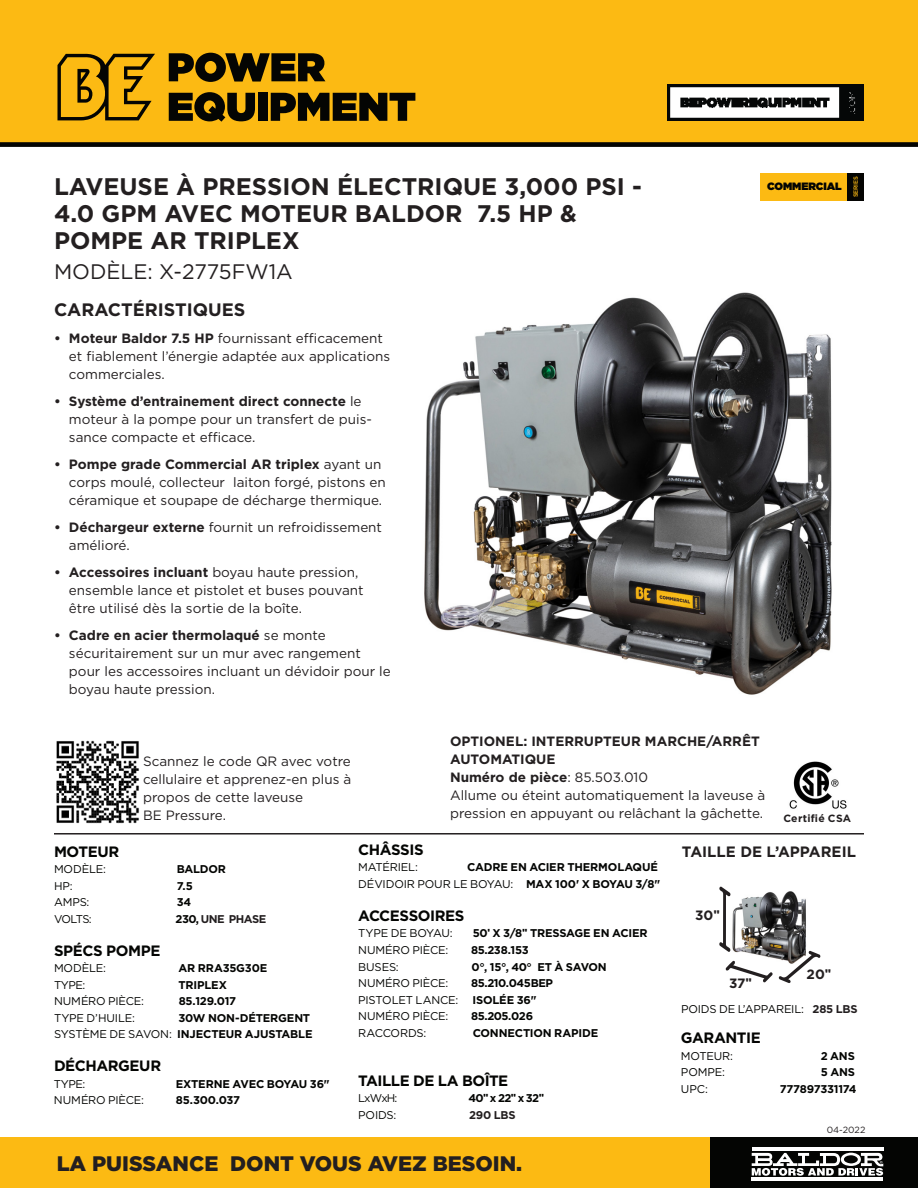
<style>
.page{position:relative;width:918px;height:1188px;background:#fff}
.page>*{position:absolute;margin:0;border:0;box-sizing:border-box;transform-origin:0 0}
.t1{font:700 24px/27px "Gotham";color:#231f20}
.t2{font:900 21px "Gotham";color:#231f20}
.t3{font:21px "Gotham";color:#231f20}
.t4{font:700 18px "Gotham";color:#231f20}
.t5{font:700 15px "Gotham";letter-spacing:-.03em;color:#040503}
.t6{font:700 15px "Gotham";color:#231f20}
.t7{font:13.5px/18px "Gotham";color:#231f20}
.t8{font:700 13.5px "Gotham";color:#231f20}
.t9{font:700 11.25px/16.5px "Gotham";letter-spacing:-.02em;color:#040503;text-align:right}
.t10{font:11.25px "Gotham";letter-spacing:-.015em;color:#040503}
.t11{font:700 11.25px "Gotham";letter-spacing:-.045em;color:#231f20}
.t12{font:700 11.25px "Gotham";letter-spacing:-.04em;color:#040503}
.t13{font:900 10.65px "Gotham";letter-spacing:-.01em;color:#040503}
.t14{font:700 10.5px "Gotham";letter-spacing:.025em;color:#231f20}
.t15{font:9px "Gotham";color:#231f20}
.t16{font:500 6px "Gotham";letter-spacing:-.04em;color:#fcba13}
.s1{font-weight:700}
.s2{color:#040503}
.s3{font-weight:400}
.s4{font-family:"Arial"}
.s5{font-weight:700;color:#231f20}
</style>
<div class="page">
<img style="left:732px;top:891px;width:75px;height:70px">
<svg style="left:719px;top:886px;width:12px;height:66px"></svg>
<svg style="left:726px;top:961px;width:47px;height:22px"></svg>
<svg style="left:779px;top:951px;width:41px;height:32px"></svg>
<div style="left:0;top:0;width:918px;height:144px;background:#fcba13"></div>
<div style="left:0;top:1138px;width:710px;height:50px;background:#fcba13"></div>
<div style="left:710px;top:1138px;width:208px;height:50px;background:#040503"></div>
<svg style="left:57px;top:53px;width:98px;height:67px"></svg>
<svg style="left:169px;top:53px;width:156px;height:29px"></svg>
<svg style="left:169px;top:92px;width:86px;height:30px"></svg>
<div style="left:258px;top:93px;width:9px;height:28px;background:#040503"></div>
<svg style="left:271px;top:93px;width:144px;height:28px"></svg>
<div style="left:0;top:142px;width:918px;height:5px;background:#040503"></div>
<hr style="left:54px;top:833px;width:810px;height:2px;background:#231f20">
<img style="left:789px;top:762px;width:58px;height:47px">
<hr style="left:752px;top:1148px;width:132px;height:3px;background:#fff">
<hr style="left:752px;top:1177px;width:132px;height:4px;background:#fff">
<svg style="left:752px;top:1153px;width:131px;height:23px"></svg>
<img style="left:424px;top:292px;width:408px;height:403px">
<img style="left:56px;top:740px;width:83px;height:84px">
<div style="left:760px;top:173px;width:104px;height:27px;background:#fcba13"></div>
<div style="left:848px;top:173px;width:16px;height:27px;background:#040503"></div>
<h1 class="t1" style="left:54px;top:173px;width:590px">LAVEUSE À PRESSION ÉLECTRIQUE 3,000 PSI -<br>4.0 GPM AVEC MOTEUR BALDOR 7.5 HP &amp;<br>POMPE AR TRIPLEX</h1>
<h2 class="t3" style="left:54px;top:258px;width:240px">MODÈLE: X-2775FW1A</h2>
<h3 class="t4" style="left:54px;top:297px;width:193px">CARACTÉRISTIQUES</h3>
<p class="t7" style="left:69px;top:329px;width:323px;text-indent:-15px"><span class="s1">• Moteur Baldor 7.5 HP</span> fournissant efficacement et fiablement l’énergie adaptée aux applications commerciales.</p>
<p class="t7" style="left:69px;top:392px;width:304px;text-indent:-15px"><span class="s1">• Système d’entrainement direct connecte</span> le moteur à la pompe pour un transfert de puis&shy;sance compacte et efficace.</p>
<p class="t7" style="left:69px;top:455px;width:318px;text-indent:-15px"><span class="s1">• Pompe grade Commercial AR triplex</span> ayant un corps moulé, collecteur laiton forgé, pistons en céramique et soupape de décharge thermique.</p>
<p class="t7" style="left:69px;top:518px;width:315px;text-indent:-15px"><span class="s1">• Déchargeur externe</span> fournit un refroidissement amélioré.</p>
<p class="t7" style="left:69px;top:563px;width:296px;text-indent:-15px"><span class="s1">• Accessoires incluant</span> boyau haute pression, ensemble lance et pistolet et buses pouvant être utilisé dès la sortie de la boîte.</p>
<p class="t7" style="left:69px;top:625px;width:323px;text-indent:-15px"><span class="s1">• Cadre en acier thermolaqué</span> se monte sécuritairement sur un mur avec rangement pour les accessoires incluant un dévidoir pour le boyau haute pression.</p>
<p class="t13" style="left:767px;top:179px;width:76px">COMMERCIAL</p>
<p class="t16" style="left:852px;top:197px;width:22px;rotate:-90deg">SERIES</p>
<p class="t7" style="left:143px;top:752px;width:210px">Scannez le code QR avec votre cellulaire et apprenez-en plus à propos de cette laveuse<br>BE Pressure.</p>
<p class="t5" style="left:54px;top:841px;width:67px">MOTEUR</p>
<p class="t10" style="left:54px;top:862px;width:53px">MODÈLE:</p>
<p class="t9" style="left:177px;top:861px;width:51px">BALDOR</p>
<p class="t10" style="left:54px;top:878px;width:20px">HP:</p>
<p class="t9" style="left:177px;top:877px;width:18px">7.5</p>
<p class="t10" style="left:54px;top:895px;width:37px">AMPS:</p>
<p class="t9" style="left:177px;top:894px;width:16px">34</p>
<p class="t10" style="left:54px;top:911px;width:39px">VOLTS:</p>
<p class="t11" style="left:176px;top:911px;width:92px"><span class="s2">230,</span> UNE PHASE</p>
<p class="t5" style="left:54px;top:940px;width:108px">SPÉCS POMPE</p>
<p class="t10" style="left:54px;top:961px;width:53px">MODÈLE:</p>
<p class="t9" style="left:179px;top:960px;width:90px">AR RRA35G30E</p>
<p class="t10" style="left:54px;top:977px;width:33px">TYPE:</p>
<p class="t9" style="left:179px;top:976px;width:50px">TRIPLEX</p>
<p class="t10" style="left:54px;top:994px;width:92px">NUMÉRO PIÈCE:</p>
<p class="t9" style="left:179px;top:993px;width:59px">85.129.017</p>
<p class="t10" style="left:54px;top:1010px;width:83px">TYPE D’HUILE:</p>
<p class="t9" style="left:54px;top:1009px;width:260px">30W NON-DÉTERGENT<br><span class="s3">SYSTÈME DE SAVON:</span> INJECTEUR AJUSTABLE</p>
<p class="t5" style="left:54px;top:1056px;width:109px">DÉCHARGEUR</p>
<p class="t10" style="left:54px;top:1076px;width:33px">TYPE:</p>
<p class="t9" style="left:176px;top:1075px;width:156px">EXTERNE AVEC BOYAU 36"</p>
<p class="t10" style="left:54px;top:1093px;width:92px">NUMÉRO PIÈCE:</p>
<p class="t9" style="left:176px;top:1092px;width:66px">85.300.037</p>
<p class="t7" style="left:450px;top:732px;width:317px"><span class="s1">OPTIONEL: INTERRUPTEUR MARCHE/ARRÊT AUTOMATIQUE<br>Numéro de pièce</span>: 85.503.010<br>Allume ou éteint automatiquement la laveuse à pression en appuyant ou relâchant la gâchette.</p>
<p class="t14" style="left:783px;top:811px;width:69px">Certifié CSA</p>
<p class="t5" style="left:358px;top:840px;width:67px">CHÂSSIS</p>
<p class="t10" style="left:358px;top:860px;width:61px">MATÉRIEL:</p>
<p class="t9" style="left:358px;top:859px;width:304px">CADRE EN ACIER THERMOLAQUÉ<br><span class="s3">DÉVIDOIR POUR LE BOYAU:</span> MAX 100' X BOYAU 3/8"</p>
<p class="t5" style="left:358px;top:906px;width:108px">ACCESSOIRES</p>
<p class="t10" style="left:358px;top:926px;width:96px">TYPE DE BOYAU:</p>
<p class="t9" style="left:473px;top:925px;width:176px">50<span class="s4">'</span> X 3/8<span class="s4">"</span> TRESSAGE EN ACIER</p>
<p class="t10" style="left:358px;top:943px;width:92px">NUMÉRO PIÈCE:</p>
<p class="t9" style="left:471px;top:942px;width:59px">85.238.153</p>
<p class="t10" style="left:358px;top:959px;width:42px">BUSES:</p>
<p class="t9" style="left:472px;top:958px;width:137px">0°, 15°, 40° ET À SAVON</p>
<p class="t10" style="left:358px;top:976px;width:92px">NUMÉRO PIÈCE:</p>
<p class="t12" style="left:471px;top:976px;width:83px">85.210.045BEP</p>
<p class="t10" style="left:358px;top:992px;width:102px">PISTOLET LANCE:</p>
<p class="t9" style="left:473px;top:991px;width:65px">ISOLÉE 36"</p>
<p class="t10" style="left:358px;top:1009px;width:92px">NUMÉRO PIÈCE:</p>
<p class="t9" style="left:471px;top:1008px;width:63px">85.205.026</p>
<p class="t10" style="left:358px;top:1025px;width:70px">RACCORDS:</p>
<p class="t9" style="left:473px;top:1024px;width:127px">CONNECTION RAPIDE</p>
<p class="t5" style="left:358px;top:1071px;width:152px">TAILLE DE LA BOÎTE</p>
<p class="t10" style="left:358px;top:1091px;width:41px">LxWxH:</p>
<p class="t9" style="left:468px;top:1090px;width:77px">40<span class="s4">"</span> x 22<span class="s4">"</span> x 32<span class="s4">"</span></p>
<p class="t10" style="left:358px;top:1108px;width:40px">POIDS:</p>
<p class="t11" style="left:469px;top:1108px;width:48px">290 LBS</p>
<p class="t6" style="left:682px;top:841px;width:176px">TAILLE DE L’APPAREIL</p>
<p class="t8" style="left:695px;top:906px;width:26px">30<span class="s4">"</span></p>
<p class="t8" style="left:729px;top:974px;width:24px">37<span class="s4">"</span></p>
<p class="t8" style="left:807px;top:965px;width:26px">20<span class="s4">"</span></p>
<p class="t10" style="left:681px;top:1002px;width:178px">POIDS DE L’APPAREIL: <span class="s5">285 LBS</span></p>
<p class="t5" style="left:681px;top:1028px;width:81px">GARANTIE</p>
<p class="t10" style="left:681px;top:1048px;width:54px">MOTEUR:</p>
<p class="t9" style="left:821px;top:1047px;width:36px">2 ANS</p>
<p class="t10" style="left:681px;top:1065px;width:46px">POMPE:</p>
<p class="t9" style="left:821px;top:1064px;width:36px">5 ANS</p>
<p class="t10" style="left:681px;top:1081px;width:28px">UPC:</p>
<p class="t9" style="left:780px;top:1080px;width:78px">777897331174</p>
<p class="t15" style="left:827px;top:1124px;width:40px">04-2022</p>
<h2 class="t2" style="left:57px;top:1149px;width:467px">LA PUISSANCE DONT VOUS AVEZ BESOIN.</h2>
</div>
